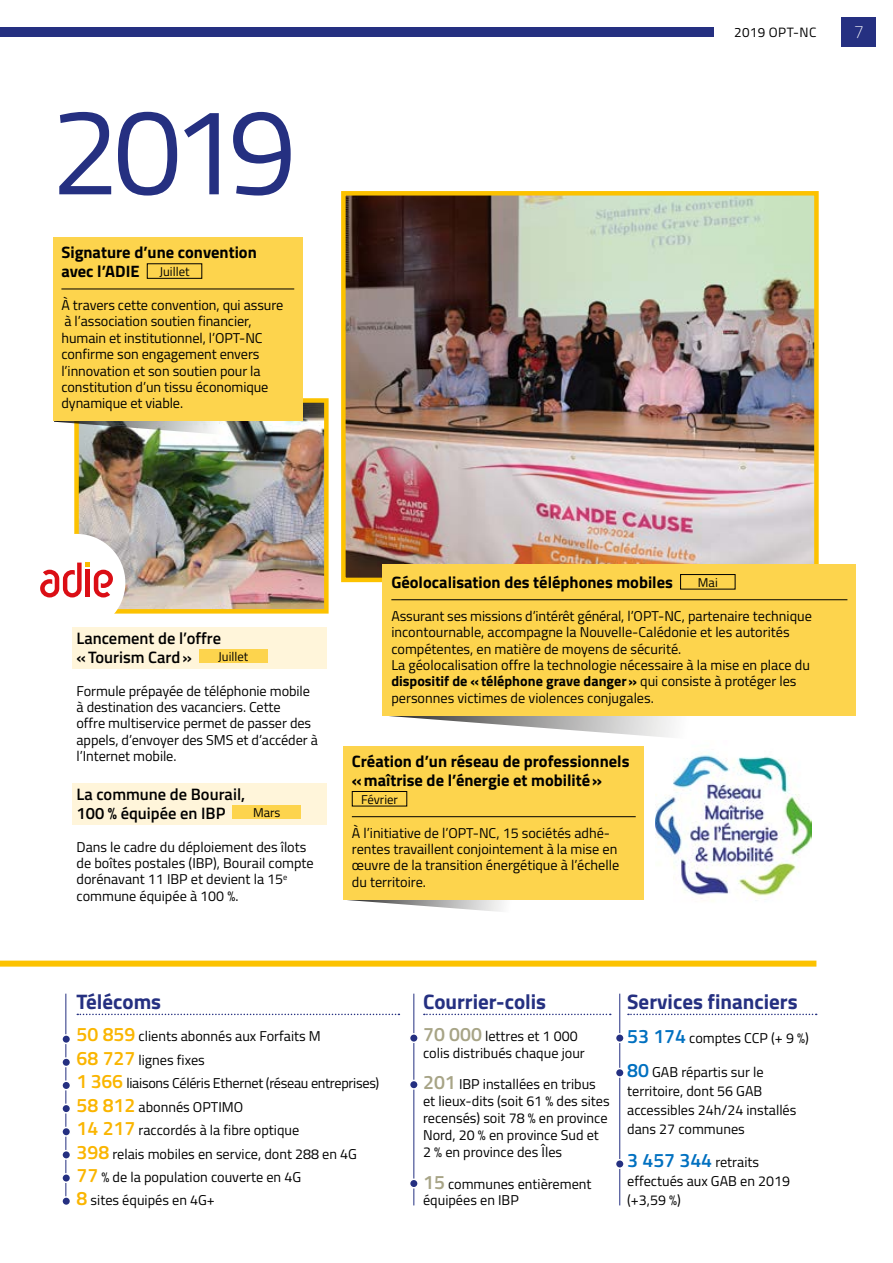
<style>
.page{position:relative;width:893px;height:1263px;background:#fff}
.page>*{position:absolute;margin:0;border:0;box-sizing:border-box;transform-origin:0 0}
.t1{font:123px "Titillium";color:#253081}
.t2{font:700 21px "Titillium";color:#253081}
.t3{font:100 18px "Titillium";color:#fff}
.t4{font:700 16.5px/18.9px "Titillium";color:#000}
.t5{font:600 16.5px/18.9px "Titillium";color:#000}
.t6{font:14.25px/16.4px "Titillium";color:#000}
.t7{font:13.5px "Titillium";letter-spacing:.025em;color:#000}
.t8{font:12.75px "Titillium";color:#000}
.s1{font-weight:400;font-size:12.75px}
.s2{font-weight:700}
.s3{font-weight:600;font-size:19.5px;color:#fab500}
.s4{font-weight:600;font-size:19.5px;color:#a7a486}
.s5{font-weight:600;font-size:19.5px;color:#0070c0}
</style>
<div class="page">
<svg style="left:347px;top:900px;width:156px;height:12px"></svg>
<svg style="left:383px;top:715px;width:473px;height:22px"></svg>
<img style="left:79px;top:439px;width:245px;height:170px">
<div style="left:74px;top:398px;width:255px;height:216px;border:4px solid #fcc200"></div>
<img style="left:346px;top:196px;width:468px;height:381px">
<div style="left:341px;top:191px;width:478px;height:391px;border:4px solid #fcc200"></div>
<div style="left:383px;top:564px;width:473px;height:151px;background:#fdd44d"></div>
<hr style="left:391px;top:599px;width:456px;height:1px;background:#000">
<div style="left:680px;top:574px;width:55px;height:15px;border:1px solid #000"></div>
<div style="left:72px;top:783px;width:254px;height:42px;background:#fff5da"></div>
<div style="left:233px;top:805px;width:68px;height:14px;background:#fdd44d"></div>
<img style="left:656px;top:754px;width:155px;height:147px">
<div style="left:28px;top:534px;width:97px;height:97px;background:#fff;border-radius:50%"></div>
<svg style="left:40px;top:563px;width:73px;height:34px"></svg>
<div style="left:0;top:960px;width:816px;height:6px;background:#fcc200"></div>
<svg style="left:77px;top:1014px;width:322px;height:1px"></svg>
<svg style="left:424px;top:1014px;width:187px;height:1px"></svg>
<svg style="left:628px;top:1014px;width:189px;height:1px"></svg>
<hr style="left:413px;top:994px;width:1px;height:211px;background:#253081">
<hr style="left:65px;top:994px;width:1px;height:211px;background:#253081">
<hr style="left:619px;top:994px;width:1px;height:211px;background:#253081">
<div style="left:62px;top:1035px;width:8px;height:8px;background:#253081;border-radius:50%"></div>
<div style="left:61px;top:1034px;width:10px;height:10px;border:2px solid #fff;border-radius:50%"></div>
<div style="left:410px;top:1034px;width:8px;height:8px;background:#253081;border-radius:50%"></div>
<div style="left:409px;top:1033px;width:10px;height:10px;border:2px solid #fff;border-radius:50%"></div>
<div style="left:615px;top:1034px;width:9px;height:8px;background:#253081;border-radius:50%"></div>
<div style="left:615px;top:1033px;width:10px;height:10px;border:2px solid #fff;border-radius:50%"></div>
<div style="left:62px;top:1058px;width:8px;height:8px;background:#253081;border-radius:50%"></div>
<div style="left:61px;top:1057px;width:10px;height:10px;border:2px solid #fff;border-radius:50%"></div>
<div style="left:62px;top:1081px;width:8px;height:9px;background:#253081;border-radius:50%"></div>
<div style="left:61px;top:1080px;width:10px;height:10px;border:2px solid #fff;border-radius:50%"></div>
<div style="left:410px;top:1080px;width:8px;height:9px;background:#253081;border-radius:50%"></div>
<div style="left:409px;top:1080px;width:10px;height:10px;border:2px solid #fff;border-radius:50%"></div>
<div style="left:615px;top:1068px;width:9px;height:9px;background:#253081;border-radius:50%"></div>
<div style="left:615px;top:1068px;width:10px;height:10px;border:2px solid #fff;border-radius:50%"></div>
<div style="left:62px;top:1104px;width:8px;height:9px;background:#253081;border-radius:50%"></div>
<div style="left:61px;top:1103px;width:10px;height:10px;border:2px solid #fff;border-radius:50%"></div>
<div style="left:62px;top:1127px;width:8px;height:9px;background:#253081;border-radius:50%"></div>
<div style="left:61px;top:1127px;width:10px;height:10px;border:2px solid #fff;border-radius:50%"></div>
<div style="left:62px;top:1151px;width:8px;height:8px;background:#253081;border-radius:50%"></div>
<div style="left:61px;top:1150px;width:10px;height:10px;border:2px solid #fff;border-radius:50%"></div>
<div style="left:62px;top:1174px;width:8px;height:8px;background:#253081;border-radius:50%"></div>
<div style="left:61px;top:1173px;width:10px;height:10px;border:2px solid #fff;border-radius:50%"></div>
<div style="left:410px;top:1179px;width:8px;height:9px;background:#253081;border-radius:50%"></div>
<div style="left:409px;top:1178px;width:10px;height:10px;border:2px solid #fff;border-radius:50%"></div>
<div style="left:615px;top:1160px;width:9px;height:8px;background:#253081;border-radius:50%"></div>
<div style="left:615px;top:1159px;width:10px;height:10px;border:2px solid #fff;border-radius:50%"></div>
<div style="left:62px;top:1197px;width:8px;height:8px;background:#253081;border-radius:50%"></div>
<div style="left:61px;top:1196px;width:10px;height:10px;border:2px solid #fff;border-radius:50%"></div>
<div style="left:72px;top:627px;width:254px;height:42px;background:#fff5da"></div>
<div style="left:199px;top:649px;width:68px;height:14px;background:#fdd44d"></div>
<div style="left:343px;top:746px;width:301px;height:154px;background:#fdd44d"></div>
<hr style="left:352px;top:816px;width:284px;height:1px;background:#000">
<div style="left:352px;top:791px;width:55px;height:15px;border:1px solid #000"></div>
<img style="left:54px;top:398px;width:272px;height:41px">
<div style="left:53px;top:237px;width:250px;height:184px;background:#fdd44d"></div>
<hr style="left:61px;top:289px;width:233px;height:1px;background:#000">
<div style="left:147px;top:263px;width:55px;height:16px;border:1px solid #000"></div>
<div style="left:842px;top:17px;width:34px;height:29px;background:#253081"></div>
<div style="left:0;top:27px;width:714px;height:9px;background:#253081"></div>
<h1 class="t1" style="left:51px;top:61px;width:248px">2019</h1>
<p class="t4" style="left:61px;top:242px;width:197px">Signature d’une convention avec l’ADIE <span class="s1">Juillet</span></p>
<p class="t6" style="left:61px;top:296px;width:223px">À travers cette convention, qui assure à l’association soutien financier, humain et institutionnel, l’OPT-NC confirme son engagement envers l’innovation et son soutien pour la constitution d’un tissu économique dynamique et viable.</p>
<p class="t7" style="left:734px;top:22px;width:84px">2019 OPT-NC</p>
<p class="t3" style="left:854px;top:19px;width:12px">7</p>
<p class="t5" style="left:77px;top:628px;width:146px">Lancement de l’offre «Tourism Card»</p>
<p class="t8" style="left:218px;top:647px;width:32px">Juillet</p>
<p class="t6" style="left:77px;top:682px;width:243px">Formule prépayée de téléphonie mobile à destination des vacanciers. Cette<br>offre multiservice permet de passer des appels, d’envoyer des SMS et d’accéder à l’Internet mobile.</p>
<p class="t5" style="left:77px;top:784px;width:170px">La commune de Bourail,<br>100 % équipée en IBP</p>
<p class="t8" style="left:253px;top:803px;width:29px">Mars</p>
<p class="t6" style="left:77px;top:838px;width:239px">Dans le cadre du déploiement des îlots de boîtes postales (IBP), Bourail compte dorénavant 11 IBP et devient la 15<sup>e </sup>commune équipée à 100 %.</p>
<p class="t4" style="left:391px;top:572px;width:283px">Géolocalisation des téléphones mobiles</p>
<p class="t8" style="left:698px;top:573px;width:21px">Mai</p>
<p class="t6" style="left:391px;top:607px;width:422px">Assurant ses missions d’intérêt général, l’OPT-NC, partenaire technique incontournable, accompagne la Nouvelle-Calédonie et les autorités compétentes, en matière de moyens de sécurité.<br>La géolocalisation offre la technologie nécessaire à la mise en place du <span class="s2">dispositif de «téléphone grave danger»</span> qui consiste à protéger les personnes victimes de violences conjugales.</p>
<p class="t4" style="left:352px;top:751px;width:279px">Création d’un réseau de professionnels «maîtrise de l’énergie et mobilité»</p>
<p class="t8" style="left:361px;top:790px;width:39px">Février</p>
<p class="t6" style="left:352px;top:824px;width:269px">À l’initiative de l’OPT-NC, 15 sociétés adhé&shy;rentes travaillent conjointement à la mise en œuvre de la transition énergétique à l’échelle du territoire.</p>
<h2 class="t2" style="left:77px;top:986px;width:86px">Télécoms</h2>
<p class="t6" style="left:77px;top:1024px;width:304px;line-height:23.4px"><span class="s3">50 859</span> clients abonnés aux Forfaits M<br><span class="s3">68 727</span> lignes fixes<br><span class="s3">1 366</span> liaisons Céléris Ethernet (réseau entreprises)<br><span class="s3">58 812</span> abonnés OPTIMO<br><span class="s3">14 217</span> raccordés à la fibre optique<br><span class="s3">398</span> relais mobiles en service, dont 288 en 4G <span class="s3">77</span> % de la population couverte en 4G<br><span class="s3">8</span> sites équipés en 4G+</p>
<h2 class="t2" style="left:423px;top:986px;width:125px">Courrier-colis</h2>
<p class="t6" style="left:423px;top:1027px;width:163px;line-height:17px"><span class="s4">70 000</span> lettres et 1 000 colis distribués chaque jour</p>
<p class="t6" style="left:423px;top:1075px;width:188px;line-height:17px"><span class="s4">201</span> IBP installées en tribus et lieux-dits (soit 61 % des sites recensés) soit 78 % en province<br>Nord, 20 % en province Sud et<br>2 % en province des Îles</p>
<p class="t6" style="left:423px;top:1174px;width:170px;line-height:17px"><span class="s4">15</span> communes entièrement équipées en IBP</p>
<h2 class="t2" style="left:627px;top:986px;width:172px">Services financiers</h2>
<p class="t6" style="left:627px;top:1029px;width:183px"><span class="s5">53 174</span> comptes CCP (+ 9 %)</p>
<p class="t6" style="left:627px;top:1061px;width:171px;line-height:19px"><span class="s5">80</span> GAB répartis sur le territoire, dont 56 GAB accessibles 24h/24 installés dans 27 communes</p>
<p class="t6" style="left:627px;top:1152px;width:164px;line-height:19px"><span class="s5">3 457 344</span> retraits effectués aux GAB en 2019 (+3,59 %)</p>
</div>
